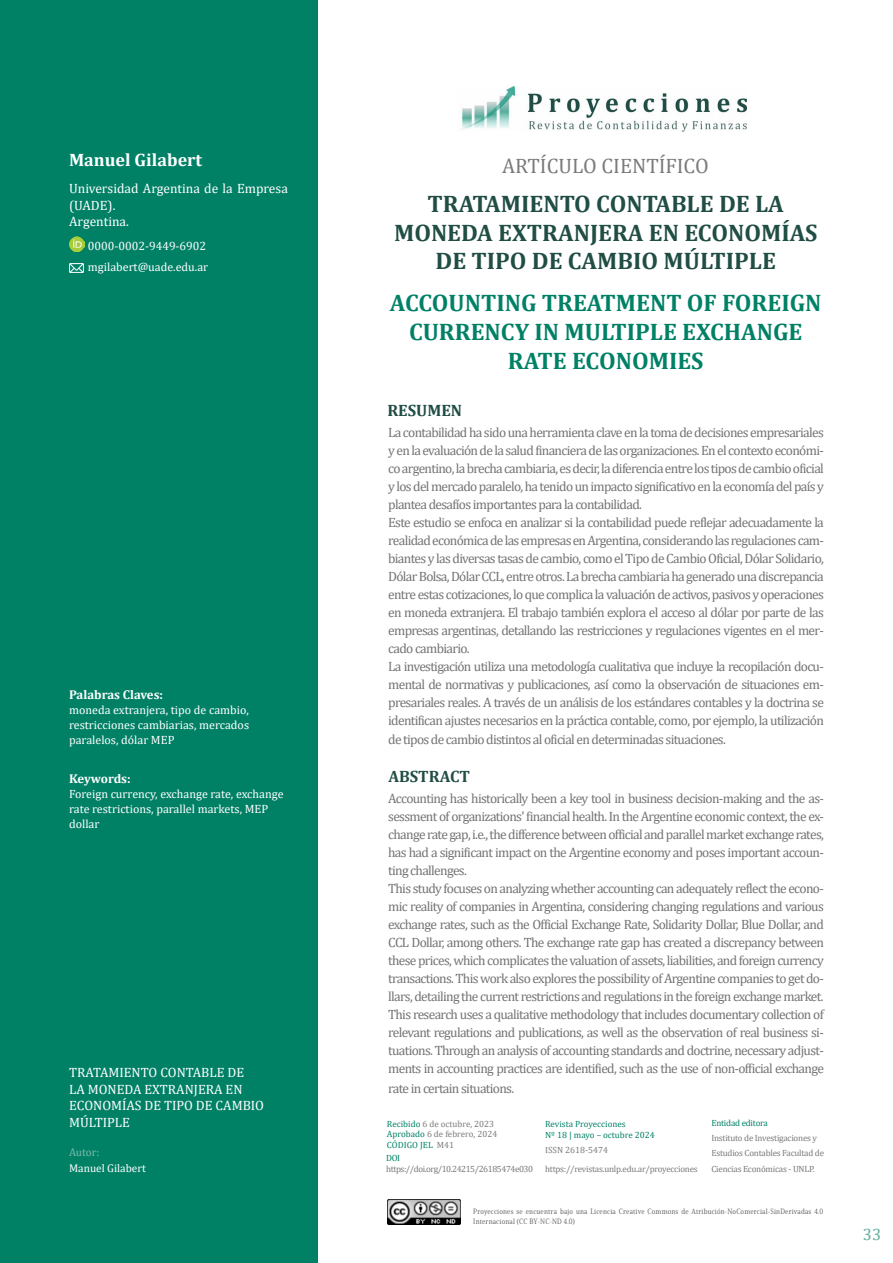
<style>
.page{position:relative;width:893px;height:1263px;background:#fff}
.page>*{position:absolute;margin:0;border:0;box-sizing:border-box;transform-origin:0 0}
.t1{font:700 24px/28.8px "Cambria";color:#204d44;text-align:center}
.t2{font:700 24px/28.8px "Cambria";color:#008166;text-align:center}
.t3{font:21px "Cambria";color:#7c7b7b}
.t4{font:700 18px "Cambria";color:#fff}
.t5{font:700 16.5px "Cambria";color:#204d44}
.t6{font:16.5px "Cambria";color:#60ae9e}
.t7{font:13.5px/18px "Cambria";letter-spacing:-.05em;color:#757474}
.t8{font:13.5px/16.5px "Cambria";color:#fff}
.t9{font:700 12.75px "Cambria";color:#fff}
.t10{font:12px/15px "Cambria";color:#fff}
.t11{font:11.25px "Cambria";color:#fff}
.t12{font:11.25px "Cambria";letter-spacing:-.005em;color:#80bbad}
.t13{font:9px/15px "Cambria";letter-spacing:-.025em;color:#7c7b7b}
.t14{font:9px/10.5px "Cambria";color:#7c7b7b}
.t15{font:9px/10.5px "Cambria";color:#008166}
.t16{font:9px "Cambria";letter-spacing:-.05em;color:#7c7b7b}
.t17{font:9px "Cambria";letter-spacing:-.025em;color:#008166}
.t18{font:7.5px/10.5px "Solitas Serif Con Boo";letter-spacing:.025em;color:#575756}
.s1{color:#008166}
</style>
<div class="page">
<div style="left:0;top:0;width:318px;height:1263px;background:#008166"></div>
<img style="left:460px;top:87px;width:286px;height:44px">
<img style="left:387px;top:1199px;width:74px;height:26px">
<img style="left:69px;top:236px;width:16px;height:16px">
<img style="left:69px;top:263px;width:14px;height:10px">
<h3 class="t4" style="left:69px;top:147px;width:135px">Manuel Gilabert</h3>
<p class="t8" style="left:69px;top:180px;width:220px">Universidad Argentina de la Empresa (UADE).<br>Argentina.</p>
<p class="t10" style="left:88px;top:235px;width:122px;line-height:21.8px">0000-0002-9449-6902 mgilabert@uade.edu.ar</p>
<p class="t9" style="left:69px;top:686px;width:96px">Palabras Claves:</p>
<p class="t10" style="left:69px;top:702px;width:182px;text-align:justify">moneda extranjera, tipo de cambio, restricciones cambiarias, mercados paralelos, dólar MEP</p>
<p class="t9" style="left:69px;top:769px;width:63px">Keywords:</p>
<p class="t10" style="left:69px;top:786px;width:216px">Foreign currency, exchange rate, exchange rate restrictions, parallel markets, MEP dollar</p>
<p class="t8" style="left:69px;top:1064px;width:196px">TRATAMIENTO CONTABLE DE<br>LA MONEDA EXTRANJERA EN<br>ECONOMÍAS DE TIPO DE CAMBIO<br>MÚLTIPLE</p>
<p class="t11" style="left:69px;top:1161px;width:78px">Manuel Gilabert</p>
<p class="t12" style="left:69px;top:1145px;width:32px">Autor:</p>
<h2 class="t3" style="left:502px;top:153px;width:208px">ARTÍCULO CIENTÍFICO</h2>
<h1 class="t1" style="left:394px;top:188px;width:425px">TRATAMIENTO CONTABLE DE LA<br>MONEDA EXTRANJERA EN ECONOMÍAS<br>DE TIPO DE CAMBIO MÚLTIPLE</h1>
<h1 class="t2" style="left:390px;top:288px;width:433px">ACCOUNTING TREATMENT OF FOREIGN<br>CURRENCY IN MULTIPLE EXCHANGE<br>RATE ECONOMIES</h1>
<p class="t5" style="left:387px;top:398px;width:76px">RESUMEN</p>
<p class="t7" style="left:388px;top:423px;width:437px">La contabilidad ha sido una herramienta clave en la toma de decisiones empresariales y en la evaluación de la salud financiera de las organizaciones. En el contexto económi&shy;co argentino, la brecha cambiaria, es decir, la diferencia entre los tipos de cambio oficial y los del mercado paralelo, ha tenido un impacto significativo en la economía del país y plantea desafíos importantes para la contabilidad.<br>Este estudio se enfoca en analizar si la contabilidad puede reflejar adecuadamente la realidad económica de las empresas en Argentina, considerando las regulaciones cam&shy;biantes y las diversas tasas de cambio, como el Tipo de Cambio Oficial, Dólar Solidario, Dólar Bolsa, Dólar CCL, entre otros. La brecha cambiaria ha generado una discrepancia entre estas cotizaciones, lo que complica la valuación de activos, pasivos y operaciones en moneda extranjera. El trabajo también explora el acceso al dólar por parte de las empresas argentinas, detallando las restricciones y regulaciones vigentes en el mer&shy;cado cambiario.<br>La investigación utiliza una metodología cualitativa que incluye la recopilación docu&shy;mental de normativas y publicaciones, así como la observación de situaciones em&shy;presariales reales. A través de un análisis de los estándares contables y la doctrina se identifican ajustes necesarios en la práctica contable, como, por ejemplo, la utilización</p>
<p class="t7" style="left:388px;top:731px;width:339px">de tipos de cambio distintos al oficial en determinadas situaciones.</p>
<p class="t5" style="left:388px;top:765px;width:83px">ABSTRACT</p>
<p class="t7" style="left:388px;top:789px;width:437px">Accounting has historically been a key tool in business decision-making and the as&shy;sessment of organizations' financial health. In the Argentine economic context, the ex&shy;change rate gap, i.e., the difference between official and parallel market exchange rates, has had a significant impact on the Argentine economy and poses important accoun&shy;ting challenges.<br>This study focuses on analyzing whether accounting can adequately reflect the econo&shy;mic reality of companies in Argentina, considering changing regulations and various exchange rates, such as the Official Exchange Rate, Solidarity Dollar, Blue Dollar, and CCL Dollar, among others. The exchange rate gap has created a discrepancy between these prices, which complicates the valuation of assets, liabilities, and foreign currency transactions. This work also explores the possibility of Argentine companies to get do&shy;llars, detailing the current restrictions and regulations in the foreign exchange market.<br>This research uses a qualitative methodology that includes documentary collection of relevant regulations and publications, as well as the observation of real business si&shy;tuations. Through an analysis of accounting standards and doctrine, necessary adjust&shy;ments in accounting practices are identified, such as the use of non-official exchange</p>
<p class="t7" style="left:388px;top:1079px;width:127px">rate in certain situations.</p>
<p class="t14" style="left:387px;top:1118px;width:112px"><span class="s1">Recibido</span> 6 de octubre, 2023<br><span class="s1">Aprobado</span> 6 de febrero, 2024<br><span class="s1">CÓDIGO JEL</span> M41</p>
<p class="t15" style="left:386px;top:1153px;width:15px">DOI</p>
<p class="t16" style="left:386px;top:1163px;width:148px">https://doi.org/10.24215/26185474e030</p>
<p class="t15" style="left:545px;top:1119px;width:111px">Revista Proyecciones<br>Nº 18 | mayo – octubre 2024</p>
<p class="t14" style="left:545px;top:1144px;width:64px">ISSN 2618-5474</p>
<p class="t13" style="left:545px;top:1161px;width:154px">https://revistas.unlp.edu.ar/proyecciones</p>
<p class="t17" style="left:711px;top:1118px;width:58px">Entidad editora</p>
<p class="t13" style="left:711px;top:1131px;width:114px">Instituto de Investigaciones y<br>Estudios Contables Facultad de<br>Ciencias Económicas - UNLP.</p>
<p class="t18" style="left:473px;top:1206px;width:351px">Proyecciones se encuentra bajo una Licencia Creative Commons de Atribución-NoComercial-SinDerivadas 4.0<br>Internacional (CC BY-NC-ND 4.0)</p>
<p class="t6" style="left:863px;top:1224px;width:20px">33</p>
</div>
